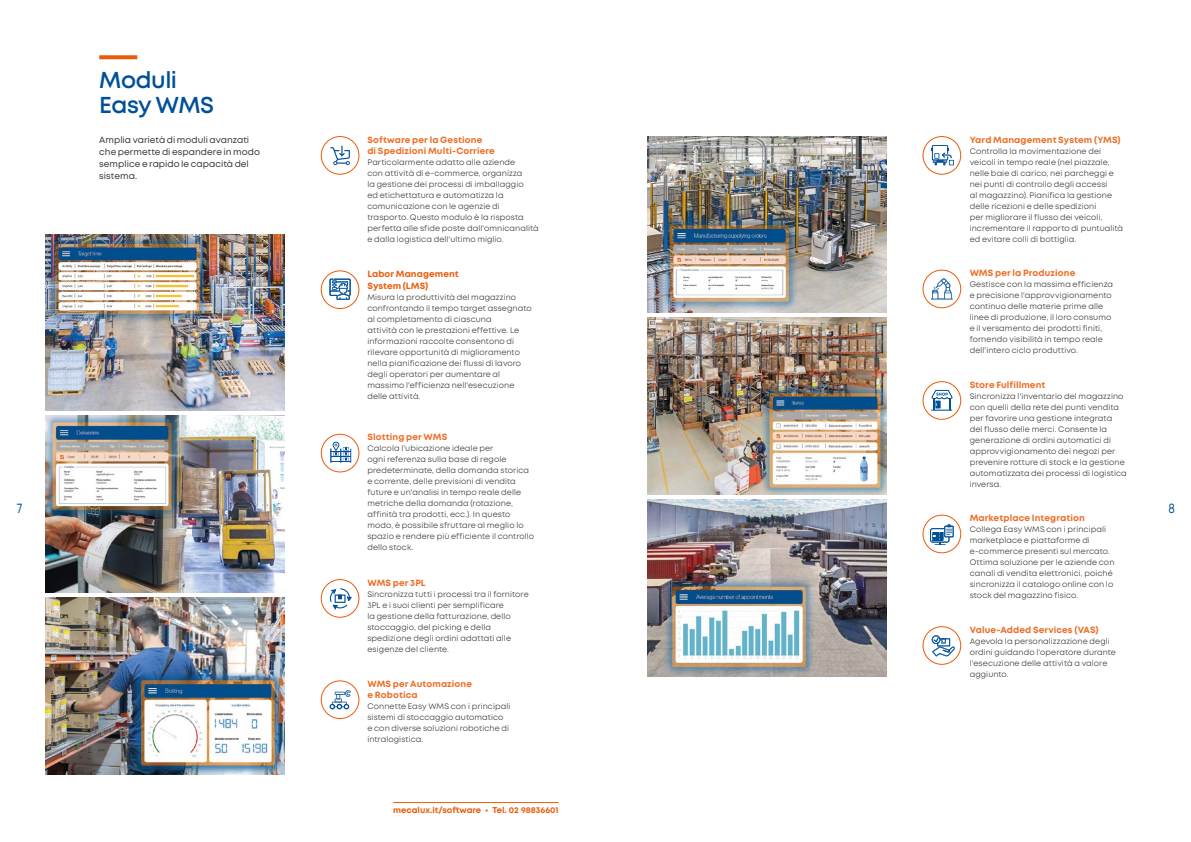
<style>
.page{position:relative;width:1191px;height:842px;background:#fff}
.page>*{position:absolute;margin:0;border:0;box-sizing:border-box;transform-origin:0 0}
.t1{font:600 23px/25px "Mont";letter-spacing:-.02em;color:#005098}
.t2{font:14px "Mont";color:#005098;scale:.8 1}
.t3{font:700 9px/11px "Mont";letter-spacing:.01em;color:#ed6d26}
.t4{font:9px/12px "Mont";color:#383637}
.t5{font:700 9px/12px "Mont";letter-spacing:.005em;color:#ea5b0b}
.t6{font:700 8.5px "Mont";color:#ea5b0b}
.t7{font:8px/11px "Mont";letter-spacing:.01em;color:#3c3c3b}
</style>
<div class="page">
<hr style="left:393px;top:802px;width:165px;height:1px;background:#ea5b0b">
<div style="left:321px;top:270px;width:38px;height:39px;border:1px solid #ea5b0b;border-radius:50%"></div>
<svg style="left:329px;top:279px;width:22px;height:21px"></svg>
<div style="left:321px;top:434px;width:38px;height:38px;border:1px solid #ea5b0b;border-radius:50%"></div>
<svg style="left:330px;top:442px;width:21px;height:21px"></svg>
<div style="left:321px;top:579px;width:38px;height:39px;border:1px solid #ea5b0b;border-radius:50%"></div>
<svg style="left:330px;top:588px;width:22px;height:21px"></svg>
<img style="left:45px;top:234px;width:239px;height:177px">
<img style="left:45px;top:416px;width:239px;height:176px">
<img style="left:45px;top:598px;width:239px;height:177px">
<div style="left:922px;top:515px;width:39px;height:38px;border:1px solid #ea5b0b;border-radius:50%"></div>
<svg style="left:930px;top:524px;width:23px;height:21px"></svg>
<div style="left:922px;top:381px;width:39px;height:39px;border:1px solid #ea5b0b;border-radius:50%"></div>
<svg style="left:931px;top:390px;width:21px;height:21px"></svg>
<div style="left:922px;top:270px;width:39px;height:38px;border:1px solid #ea5b0b;border-radius:50%"></div>
<svg style="left:931px;top:278px;width:21px;height:21px"></svg>
<div style="left:922px;top:136px;width:39px;height:39px;border:1px solid #ea5b0b;border-radius:50%"></div>
<svg style="left:931px;top:145px;width:23px;height:20px"></svg>
<div style="left:922px;top:626px;width:39px;height:39px;border:1px solid #ea5b0b;border-radius:50%"></div>
<svg style="left:931px;top:635px;width:24px;height:22px"></svg>
<img style="left:647px;top:136px;width:239px;height:177px">
<img style="left:647px;top:318px;width:239px;height:176px">
<img style="left:647px;top:500px;width:239px;height:177px">
<svg style="left:99px;top:55px;width:38px;height:4px"></svg>
<div style="left:321px;top:136px;width:38px;height:39px;border:1px solid #ea5b0b;border-radius:50%"></div>
<svg style="left:330px;top:146px;width:20px;height:19px"></svg>
<div style="left:321px;top:680px;width:38px;height:39px;border:1px solid #ea5b0b;border-radius:50%"></div>
<svg style="left:329px;top:690px;width:22px;height:19px"></svg>
<h1 class="t1" style="left:99px;top:68px;width:116px">Moduli<br>Easy WMS</h1>
<p class="t4" style="left:99px;top:133px;width:162px">Amplia varietà di moduli avanzati che permette di espandere in modo semplice e rapido le capacità del sistema.</p>
<p class="t3" style="left:367px;top:134px;width:129px">Software per la Gestione<br>di Spedizioni Multi-Corriere</p>
<p class="t7" style="left:367px;top:156px;width:173px">Particolarmente adatto alle aziende<br>con attività di e-commerce, organizza<br>la gestione dei processi di imballaggio<br>ed etichettatura e automatizza la comunicazione con le agenzie di trasporto. Questo modulo è la risposta perfetta alle sfide poste dall'omnicanalità e dalla logistica dell'ultimo miglio.</p>
<p class="t3" style="left:969px;top:134px;width:152px">Yard Management System (YMS)</p>
<p class="t7" style="left:969px;top:145px;width:155px">Controlla la movimentazione dei veicoli in tempo reale (nel piazzale, nelle baie di carico, nei parcheggi e nei punti di controllo degli accessi<br>al magazzino). Pianifica la gestione delle ricezioni e delle spedizioni<br>per migliorare il flusso dei veicoli, incrementare il rapporto di puntualità ed evitare colli di bottiglia.</p>
<p class="t3" style="left:969px;top:267px;width:107px">WMS per la Produzione</p>
<p class="t7" style="left:969px;top:279px;width:145px">Gestisce con la massima efficienza e precisione l'approvvigionamento continuo delle materie prime alle linee di produzione, il loro consumo e il versamento dei prodotti finiti, fornendo visibilità in tempo reale dell'intero ciclo produttivo.</p>
<p class="t5" style="left:367px;top:268px;width:93px">Labor Management<br>System (LMS)</p>
<p class="t7" style="left:367px;top:292px;width:166px">Misura la produttività del magazzino confrontando il tempo target assegnato al completamento di ciascuna<br>attività con le prestazioni effettive. Le informazioni raccolte consentono di rilevare opportunità di miglioramento nella pianificazione dei flussi di lavoro degli operatori per aumentare al massimo l'efficienza nell'esecuzione delle attività.</p>
<p class="t3" style="left:367px;top:432px;width:81px">Slotting per WMS</p>
<p class="t7" style="left:367px;top:443px;width:168px">Calcola l'ubicazione ideale per<br>ogni referenza sulla base di regole predeterminate, della domanda storica e corrente, delle previsioni di vendita future e un'analisi in tempo reale delle metriche della domanda (rotazione, affinità tra prodotti, ecc.). In questo modo, è possibile sfruttare al meglio lo spazio e rendere più efficiente il controllo dello stock.</p>
<p class="t3" style="left:367px;top:577px;width:60px">WMS per 3PL</p>
<p class="t7" style="left:367px;top:588px;width:163px">Sincronizza tutti i processi tra il fornitore 3PL e i suoi clienti per semplificare<br>la gestione della fatturazione, dello stoccaggio, del picking e della spedizione degli ordini adattati alle esigenze del cliente.</p>
<p class="t3" style="left:969px;top:379px;width:77px">Store Fulfillment</p>
<p class="t7" style="left:969px;top:390px;width:159px">Sincronizza l'inventario del magazzino con quelli della rete dei punti vendita per favorire una gestione integrata del flusso delle merci. Consente la generazione di ordini automatici di approvvigionamento dei negozi per prevenire rotture di stock e la gestione automatizzata dei processi di logistica inversa.</p>
<h2 class="t2" style="left:17px;top:499px;width:8px">7</h2>
<h2 class="t2" style="left:1168px;top:499px;width:10px">8</h2>
<p class="t3" style="left:969px;top:513px;width:117px">Marketplace Integration</p>
<p class="t7" style="left:969px;top:524px;width:146px">Collega Easy WMS con i principali marketplace e piattaforme di e-commerce presenti sul mercato.<br>Ottima soluzione per le aziende con canali di vendita elettronici, poiché sincronizza il catalogo online con lo stock del magazzino fisico.</p>
<p class="t3" style="left:969px;top:624px;width:130px">Value-Added Services (VAS)</p>
<p class="t7" style="left:969px;top:635px;width:148px">Agevola la personalizzazione degli ordini guidando l'operatore durante l'esecuzione delle attività a valore aggiunto.</p>
<p class="t3" style="left:367px;top:678px;width:106px">WMS per Automazione e Robotica</p>
<p class="t7" style="left:367px;top:701px;width:144px">Connette Easy WMS con i principali sistemi di stoccaggio automatico e con diverse soluzioni robotiche di intralogistica.</p>
<p class="t6" style="left:393px;top:804px;width:167px">mecalux.it/software • Tel. 02 98836601</p>
</div>
